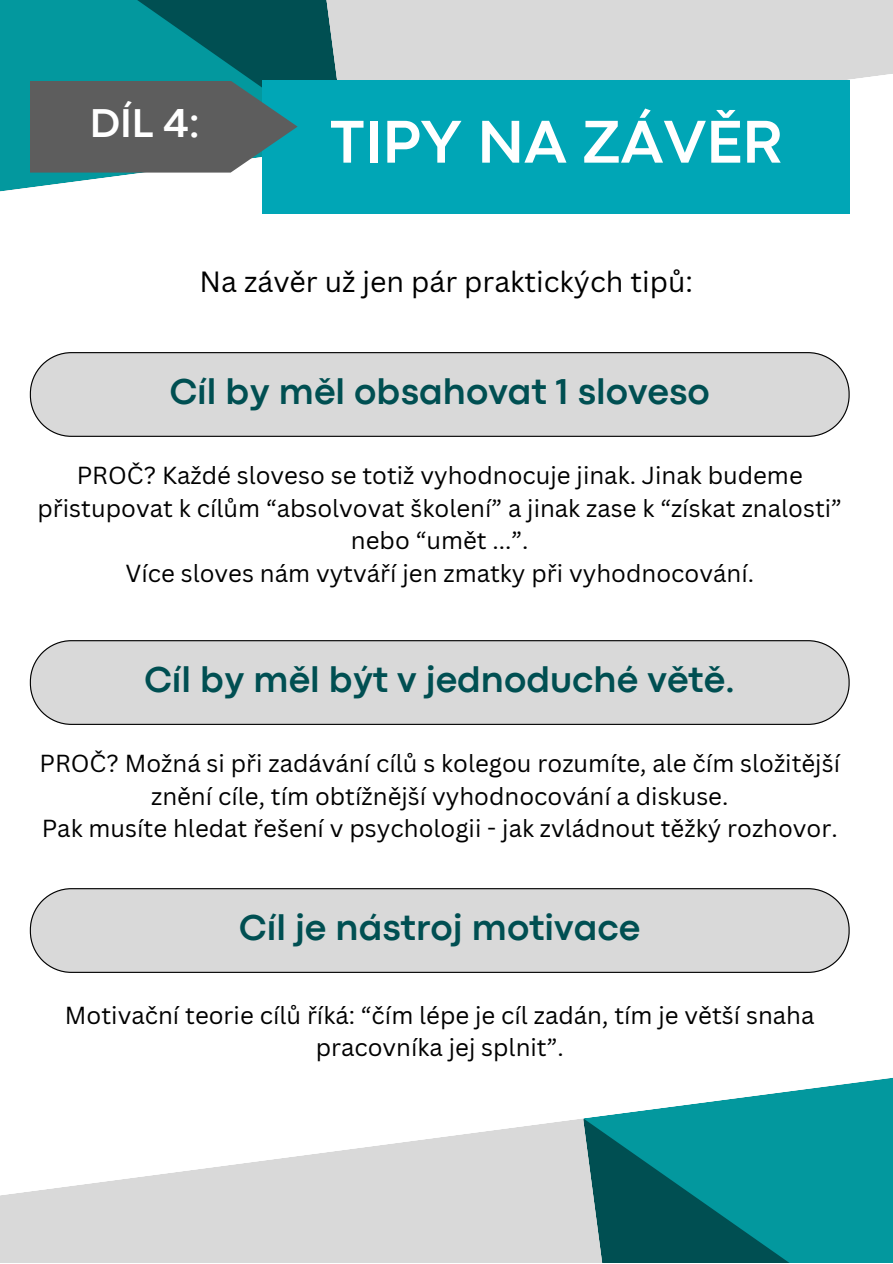
<style>
.page{position:relative;width:893px;height:1264px;background:#fff}
.page>*{position:absolute;margin:0;border:0;box-sizing:border-box;transform-origin:0 0}
.t1{font:700 63px "Codec Pro";color:#fff}
.t2{font:700 42px "Codec Pro";color:#fff}
.t3{font:700 37.5px "Codec Pro";color:#004f52}
.t4{font:28.5px "Canva Sans";color:#000}
.t5{font:24px/32.5px "Canva Sans";color:#000;text-align:center}
</style>
<div class="page">
<svg style="left:345px;top:0;width:547px;height:214px;background:#dadcdc"></svg>
<svg style="left:0;top:0;width:139px;height:192px;fill:#03989e"></svg>
<svg style="left:0;top:1119px;width:583px;height:143px;fill:#d9d9d9"></svg>
<svg style="left:583px;top:1078px;width:309px;height:184px;background:#239398"></svg>
<div style="left:262px;top:81px;width:587px;height:133px;background:#00a6b6"></div>
<svg style="left:30px;top:0;width:315px;height:173px;background:#2b7579"></svg>
<div style="left:30px;top:352px;width:819px;height:84px;background:#d9d9d9"></div>
<div style="left:30px;top:640px;width:819px;height:84px;background:#d9d9d9"></div>
<div style="left:30px;top:888px;width:819px;height:84px;background:#d9d9d9"></div>
<p class="t2" style="left:90px;top:108px;width:111px">DÍL 4:</p>
<p class="t1" style="left:329px;top:119px;width:454px">TIPY NA ZÁVĚR</p>
<p class="t4" style="left:199px;top:261px;width:495px">Na závěr už jen pár praktických tipů:</p>
<p class="t3" style="left:170px;top:378px;width:541px">Cíl by měl obsahovat 1 sloveso</p>
<p class="t5" style="left:38px;top:458px;width:805px">PROČ? Každé sloveso se totiž vyhodnocuje jinak. Jinak budeme přistupovat k cílům “absolvovat školení” a jinak zase k “získat znalosti” nebo “umět ...”.</p>
<p class="t5" style="left:125px;top:556px;width:630px">Více sloves nám vytváří jen zmatky při vyhodnocování.</p>
<p class="t3" style="left:144px;top:666px;width:592px">Cíl by měl být v jednoduché větě.</p>
<p class="t5" style="left:39px;top:746px;width:802px">PROČ? Možná si při zadávání cílů s kolegou rozumíte, ale čím složitější znění cíle, tím obtížnější vyhodnocování a diskuse.</p>
<p class="t5" style="left:42px;top:811px;width:797px">Pak musíte hledat řešení v psychologii - jak zvládnout těžký rozhovor.</p>
<p class="t3" style="left:239px;top:914px;width:402px">Cíl je nástroj motivace</p>
<p class="t5" style="left:65px;top:998px;width:751px">Motivační teorie cílů říká: “čím lépe je cíl zadán, tím je větší snaha pracovníka jej splnit”.</p>
</div>
